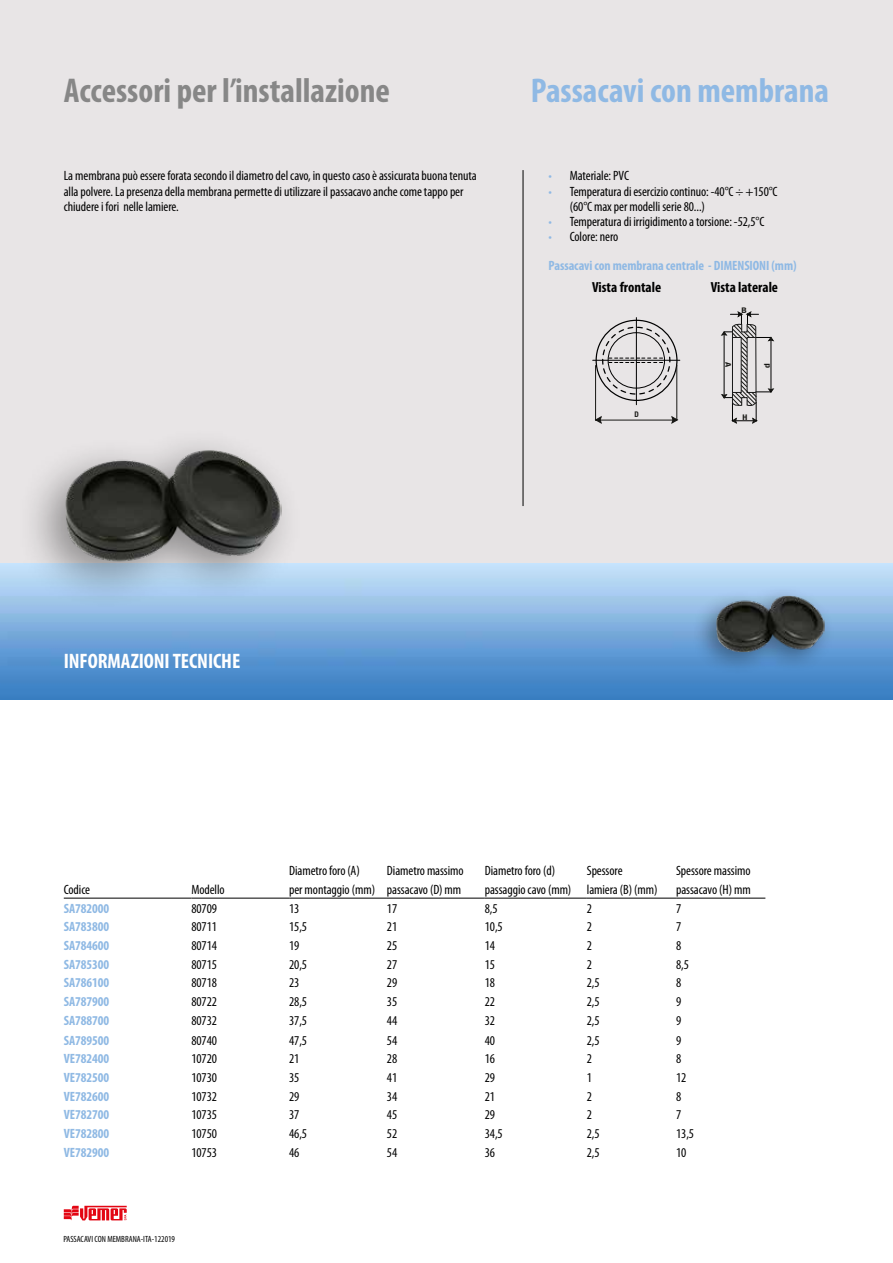
<style>
.page{position:relative;width:893px;height:1263px;background:#fff}
.page>*{position:absolute;margin:0;border:0;box-sizing:border-box;transform-origin:0 0}
.t1{font:700 condensed 34.5px "Myriad Pro";color:#878787}
.t2{font:700 condensed 34.5px "Myriad Pro";color:#8fb9e4}
.t3{font:700 condensed 21px "Myriad Pro";letter-spacing:-.005em;color:#fff}
.t4{font:700 condensed 14.55px "Myriad Pro";color:#000}
.t5{font:condensed 13.5px/15.3px "Myriad Pro";letter-spacing:-.005em;color:#000}
.t6{font:700 condensed 13.5px "Myriad Pro";letter-spacing:-.005em;color:#8fb9e4}
.t7{font:condensed 9px "Myriad Pro";color:#000}
.t8{font:700 condensed 7.8px "Helvetica Neue";color:#171714}
.t9{font:700 condensed 7.8px "Helvetica Neue";color:#171714;scale:1.18 1}
.t10{font:700 condensed 7.8px "Helvetica Neue";color:#171714;scale:1.19 1}
.t11{font:700 condensed 7.8px "Helvetica Neue";color:#171714;scale:1.14 1}
.t12{font:700 condensed 7.8px "Helvetica Neue";color:#171714;scale:1.23 1}
.s1{color:#8fb9e4}
</style>
<div class="page">
<div style="left:0;top:0;width:893px;height:631px;background:#e8e5e6"></div>
<img style="left:0;top:563px;width:893px;height:136px">
<hr style="left:523px;top:170px;width:1px;height:336px;background:#000">
<svg style="left:64px;top:1206px;width:63px;height:14px"></svg>
<hr style="left:636px;top:318px;width:1px;height:87px;background:#000">
<hr style="left:595px;top:420px;width:82px;height:1px;background:#171714">
<hr style="left:676px;top:365px;width:1px;height:55px;background:#171714">
<svg style="left:672px;top:417px;width:6px;height:6px"></svg>
<hr style="left:595px;top:365px;width:1px;height:55px;background:#171714">
<svg style="left:595px;top:417px;width:6px;height:6px"></svg>
<hr style="left:593px;top:360px;width:87px;height:1px;background:#000">
<svg style="left:601px;top:326px;width:70px;height:69px"></svg>
<svg style="left:722px;top:312px;width:51px;height:112px"></svg>
<hr style="left:64px;top:898px;width:127px;height:1px;background:#000">
<hr style="left:191px;top:898px;width:98px;height:1px;background:#000">
<hr style="left:289px;top:898px;width:98px;height:1px;background:#000">
<hr style="left:387px;top:898px;width:98px;height:1px;background:#000">
<hr style="left:485px;top:898px;width:102px;height:1px;background:#000">
<hr style="left:587px;top:898px;width:89px;height:1px;background:#000">
<hr style="left:676px;top:898px;width:89px;height:1px;background:#000">
<div style="left:16px;top:426px;width:288px;height:184px;background:#000;opacity:.4"></div>
<img style="left:65px;top:449px;width:217px;height:114px">
<div style="left:692px;top:584px;width:143px;height:92px;background:#000;opacity:.4"></div>
<img style="left:716px;top:595px;width:109px;height:57px">
<h1 class="t1" style="left:64px;top:69px;width:328px">Accessori per l’installazione</h1>
<p class="t5" style="left:64px;top:168px;width:414px">La membrana può essere forata secondo il diametro del cavo, in questo caso è assicurata buona tenuta alla polvere. La presenza della membrana permette di utilizzare il passacavo anche come tappo per chiudere i fori nelle lamiere.</p>
<h1 class="t2" style="left:531px;top:69px;width:300px">Passacavi con membrana</h1>
<p class="t5" style="left:549px;top:168px;width:82px"><span class="s1">•</span> Materiale: PVC</p>
<p class="t5" style="left:570px;top:183px;width:209px;text-indent:-21px"><span class="s1">•</span> Temperatura di esercizio continuo: -40°C ÷ +150°C (60°C max per modelli serie 80...)</p>
<p class="t5" style="left:549px;top:214px;width:217px"><span class="s1">•</span> Temperatura di irrigidimento a torsione: -52,5°C</p>
<p class="t5" style="left:549px;top:229px;width:71px"><span class="s1">•</span> Colore: nero</p>
<p class="t6" style="left:549px;top:257px;width:250px">Passacavi con membrana centrale - DIMENSIONI (mm)</p>
<p class="t4" style="left:592px;top:278px;width:71px">Vista frontale</p>
<p class="t4" style="left:711px;top:278px;width:69px">Vista laterale</p>
<p class="t12" style="left:742px;top:306px;width:6px">B</p>
<p class="t8" style="left:635px;top:409px;width:6px">D</p>
<p class="t9" style="left:733px;top:362px;width:6px;rotate:90deg">A</p>
<p class="t10" style="left:762px;top:368px;width:5px;rotate:-90deg">d</p>
<p class="t11" style="left:742px;top:412px;width:6px">H</p>
<h2 class="t3" style="left:64px;top:647px;width:178px">INFORMAZIONI TECNICHE</h2>
<p class="t5" style="left:289px;top:863px;width:72px">Diametro foro (A)</p>
<p class="t5" style="left:387px;top:863px;width:78px">Diametro massimo</p>
<p class="t5" style="left:485px;top:863px;width:72px">Diametro foro (d)</p>
<p class="t5" style="left:587px;top:863px;width:37px">Spessore</p>
<p class="t5" style="left:676px;top:863px;width:76px">Spessore massimo</p>
<p class="t5" style="left:64px;top:881px;width:28px">Codice</p>
<p class="t5" style="left:191px;top:881px;width:35px">Modello</p>
<p class="t5" style="left:289px;top:881px;width:174px">per montaggio (mm) passacavo (D) mm</p>
<p class="t5" style="left:485px;top:881px;width:174px">passaggio cavo (mm) lamiera (B) (mm)</p>
<p class="t5" style="left:676px;top:881px;width:76px">passacavo (H) mm</p>
<p class="t6" style="left:64px;top:900px;width:47px">SA782000</p>
<p class="t5" style="left:191px;top:900px;width:27px">80709</p>
<p class="t5" style="left:289px;top:900px;width:12px">13</p>
<p class="t5" style="left:387px;top:900px;width:12px">17</p>
<p class="t5" style="left:485px;top:900px;width:14px">8,5</p>
<p class="t5" style="left:587px;top:900px;width:7px">2</p>
<p class="t5" style="left:676px;top:900px;width:7px">7</p>
<p class="t6" style="left:64px;top:918px;width:47px">SA783800</p>
<p class="t5" style="left:191px;top:919px;width:27px">80711</p>
<p class="t5" style="left:289px;top:919px;width:20px">15,5</p>
<p class="t5" style="left:387px;top:919px;width:12px">21</p>
<p class="t5" style="left:485px;top:919px;width:20px">10,5</p>
<p class="t5" style="left:587px;top:919px;width:7px">2</p>
<p class="t5" style="left:676px;top:919px;width:7px">7</p>
<p class="t6" style="left:64px;top:937px;width:47px">SA784600</p>
<p class="t5" style="left:191px;top:938px;width:27px">80714</p>
<p class="t5" style="left:289px;top:938px;width:12px">19</p>
<p class="t5" style="left:387px;top:938px;width:12px">25</p>
<p class="t5" style="left:485px;top:938px;width:12px">14</p>
<p class="t5" style="left:587px;top:938px;width:7px">2</p>
<p class="t5" style="left:676px;top:938px;width:7px">8</p>
<p class="t6" style="left:64px;top:956px;width:47px">SA785300</p>
<p class="t5" style="left:191px;top:956px;width:27px">80715</p>
<p class="t5" style="left:289px;top:956px;width:20px">20,5</p>
<p class="t5" style="left:387px;top:956px;width:12px">27</p>
<p class="t5" style="left:485px;top:956px;width:12px">15</p>
<p class="t5" style="left:587px;top:956px;width:7px">2</p>
<p class="t5" style="left:676px;top:956px;width:14px">8,5</p>
<p class="t6" style="left:64px;top:974px;width:47px">SA786100</p>
<p class="t5" style="left:191px;top:975px;width:27px">80718</p>
<p class="t5" style="left:289px;top:975px;width:12px">23</p>
<p class="t5" style="left:387px;top:975px;width:12px">29</p>
<p class="t5" style="left:485px;top:975px;width:12px">18</p>
<p class="t5" style="left:587px;top:975px;width:14px">2,5</p>
<p class="t5" style="left:676px;top:975px;width:7px">8</p>
<p class="t6" style="left:64px;top:993px;width:47px">SA787900</p>
<p class="t5" style="left:191px;top:994px;width:27px">80722</p>
<p class="t5" style="left:289px;top:994px;width:20px">28,5</p>
<p class="t5" style="left:387px;top:994px;width:12px">35</p>
<p class="t5" style="left:485px;top:994px;width:12px">22</p>
<p class="t5" style="left:587px;top:994px;width:14px">2,5</p>
<p class="t5" style="left:676px;top:994px;width:7px">9</p>
<p class="t6" style="left:64px;top:1012px;width:47px">SA788700</p>
<p class="t5" style="left:191px;top:1013px;width:27px">80732</p>
<p class="t5" style="left:289px;top:1013px;width:20px">37,5</p>
<p class="t5" style="left:387px;top:1013px;width:12px">44</p>
<p class="t5" style="left:485px;top:1013px;width:12px">32</p>
<p class="t5" style="left:587px;top:1013px;width:14px">2,5</p>
<p class="t5" style="left:676px;top:1013px;width:7px">9</p>
<p class="t6" style="left:64px;top:1032px;width:47px">SA789500</p>
<p class="t5" style="left:191px;top:1032px;width:27px">80740</p>
<p class="t5" style="left:289px;top:1032px;width:20px">47,5</p>
<p class="t5" style="left:387px;top:1032px;width:12px">54</p>
<p class="t5" style="left:485px;top:1032px;width:12px">40</p>
<p class="t5" style="left:587px;top:1032px;width:14px">2,5</p>
<p class="t5" style="left:676px;top:1032px;width:7px">9</p>
<p class="t6" style="left:64px;top:1050px;width:47px">VE782400</p>
<p class="t5" style="left:191px;top:1051px;width:27px">10720</p>
<p class="t5" style="left:289px;top:1051px;width:12px">21</p>
<p class="t5" style="left:387px;top:1051px;width:12px">28</p>
<p class="t5" style="left:485px;top:1051px;width:12px">16</p>
<p class="t5" style="left:587px;top:1051px;width:7px">2</p>
<p class="t5" style="left:676px;top:1051px;width:7px">8</p>
<p class="t6" style="left:64px;top:1069px;width:47px">VE782500</p>
<p class="t5" style="left:191px;top:1069px;width:27px">10730</p>
<p class="t5" style="left:289px;top:1069px;width:12px">35</p>
<p class="t5" style="left:387px;top:1069px;width:12px">41</p>
<p class="t5" style="left:485px;top:1069px;width:12px">29</p>
<p class="t5" style="left:587px;top:1069px;width:7px">1</p>
<p class="t5" style="left:676px;top:1069px;width:12px">12</p>
<p class="t6" style="left:64px;top:1087px;width:47px">VE782600</p>
<p class="t5" style="left:191px;top:1088px;width:27px">10732</p>
<p class="t5" style="left:289px;top:1088px;width:12px">29</p>
<p class="t5" style="left:387px;top:1088px;width:12px">34</p>
<p class="t5" style="left:485px;top:1088px;width:12px">21</p>
<p class="t5" style="left:587px;top:1088px;width:7px">2</p>
<p class="t5" style="left:676px;top:1088px;width:7px">8</p>
<p class="t6" style="left:64px;top:1106px;width:47px">VE782700</p>
<p class="t5" style="left:191px;top:1107px;width:27px">10735</p>
<p class="t5" style="left:289px;top:1107px;width:12px">37</p>
<p class="t5" style="left:387px;top:1107px;width:12px">45</p>
<p class="t5" style="left:485px;top:1107px;width:12px">29</p>
<p class="t5" style="left:587px;top:1107px;width:7px">2</p>
<p class="t5" style="left:676px;top:1107px;width:7px">7</p>
<p class="t6" style="left:64px;top:1125px;width:47px">VE782800</p>
<p class="t5" style="left:191px;top:1126px;width:27px">10750</p>
<p class="t5" style="left:289px;top:1126px;width:20px">46,5</p>
<p class="t5" style="left:387px;top:1126px;width:12px">52</p>
<p class="t5" style="left:485px;top:1126px;width:20px">34,5</p>
<p class="t5" style="left:587px;top:1126px;width:14px">2,5</p>
<p class="t5" style="left:676px;top:1126px;width:20px">13,5</p>
<p class="t6" style="left:64px;top:1144px;width:47px">VE782900</p>
<p class="t5" style="left:191px;top:1144px;width:27px">10753</p>
<p class="t5" style="left:289px;top:1144px;width:12px">46</p>
<p class="t5" style="left:387px;top:1144px;width:12px">54</p>
<p class="t5" style="left:485px;top:1144px;width:12px">36</p>
<p class="t5" style="left:587px;top:1144px;width:14px">2,5</p>
<p class="t5" style="left:676px;top:1144px;width:12px">10</p>
<p class="t7" style="left:63px;top:1233px;width:113px">PASSACAVI CON MEMBRANA-ITA-122019</p>
</div>
